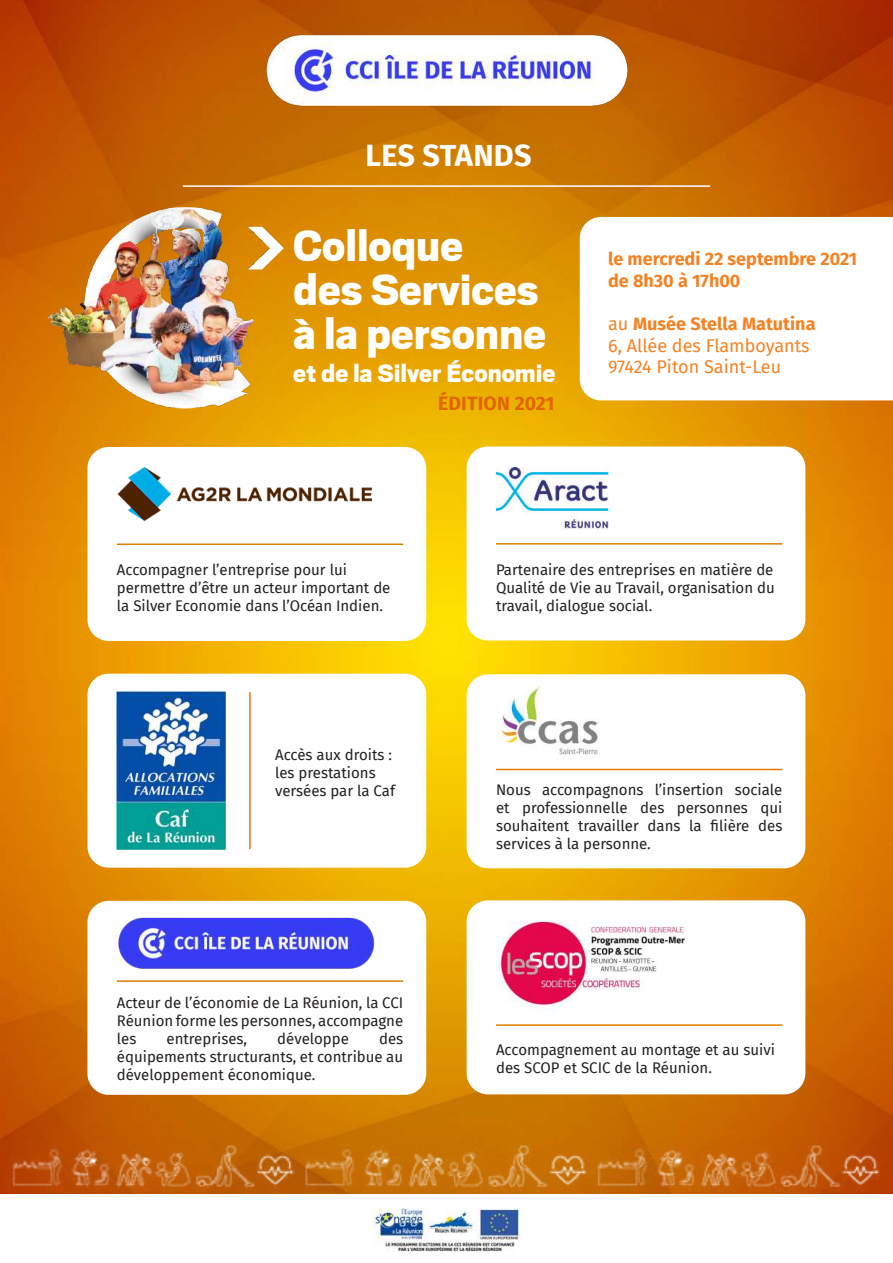
<style>
.page{position:relative;width:893px;height:1263px;background:#fff}
.page>*{position:absolute;margin:0;border:0;box-sizing:border-box;transform-origin:0 0}
.t1{font:900 48.6px/44.2px "Scout";color:#fff}
.t2{font:700 30.6px "Fira Sans";letter-spacing:.01em;color:#fff}
.t3{font:900 27.9px "Scout";color:#fff}
.t4{font:700 19.35px "Fira Sans";letter-spacing:.01em;color:#e16600}
.t5{font:18px/21.6px "Fira Sans";color:#f58222}
.t6{font:700 18px/21.6px "Fira Sans";color:#f58222}
.t7{font:15px/18px "Fira Sans";color:#231f20;text-align:justify}
.s1{font-weight:700}
</style>
<div class="page">
<img style="left:0;top:0;width:893px;height:1194px">
<img style="left:263px;top:32px;width:366px;height:77px">
<img style="left:372px;top:1208px;width:149px;height:44px">
<img style="left:33px;top:192px;width:161px;height:243px">
<img style="left:4px;top:1133px;width:885px;height:61px">
<div style="left:194px;top:168px;width:418px;height:276px;background:#e17c00;opacity:.75"></div>
<img style="left:239px;top:217px;width:55px;height:63px">
<hr style="left:183px;top:185px;width:527px;height:2px;background:#fff">
<div style="left:87px;top:447px;width:339px;height:194px;background:#fff;border-radius:21px"></div>
<svg style="left:580px;top:217px;width:313px;height:183px"></svg>
<img style="left:117px;top:467px;width:255px;height:54px">
<hr style="left:117px;top:543px;width:286px;height:2px;background:#e17c00">
<div style="left:467px;top:446px;width:338px;height:194px;background:#fff;border-radius:21px"></div>
<img style="left:496px;top:467px;width:112px;height:62px">
<hr style="left:496px;top:543px;width:286px;height:2px;background:#e17c00">
<div style="left:87px;top:674px;width:339px;height:194px;background:#fff;border-radius:21px"></div>
<img style="left:117px;top:692px;width:109px;height:157px">
<hr style="left:249px;top:692px;width:2px;height:157px;background:#e17c00">
<div style="left:467px;top:674px;width:338px;height:194px;background:#fff;border-radius:21px"></div>
<img style="left:496px;top:684px;width:103px;height:71px">
<hr style="left:496px;top:769px;width:286px;height:1px;background:#e17c00">
<div style="left:87px;top:901px;width:339px;height:194px;background:#fff;border-radius:21px"></div>
<img style="left:118px;top:917px;width:257px;height:52px">
<hr style="left:117px;top:980px;width:286px;height:2px;background:#e17c00">
<div style="left:467px;top:900px;width:338px;height:194px;background:#fff;border-radius:21px"></div>
<img style="left:496px;top:920px;width:189px;height:93px">
<hr style="left:496px;top:1024px;width:286px;height:2px;background:#e17c00">
<h2 class="t2" style="left:365px;top:130px;width:168px">LES STANDS</h2>
<h1 class="t1" style="left:293px;top:221px;width:254px">Colloque<br>des Services à la personne</h1>
<h3 class="t3" style="left:293px;top:355px;width:264px">et de la Silver Économie</h3>
<p class="t4" style="left:438px;top:387px;width:118px">ÉDITION 2021</p>
<p class="t6" style="left:608px;top:247px;width:251px">le mercredi 22 septembre 2021 de 8h30 à 17h00</p>
<p class="t5" style="left:608px;top:313px;width:209px">au <span class="s1">Musée Stella Matutina<br></span>6, Allée des Flamboyants<br>97424 Piton Saint-Leu</p>
<p class="t7" style="left:117px;top:561px;width:275px;text-align:left">Accompagner l’entreprise pour lui permettre d’être un acteur important de la Silver Economie dans l’Océan Indien.</p>
<p class="t7" style="left:496px;top:560px;width:280px">Partenaire des entreprises en matière de Qualité de Vie au Travail, organisation du travail, dialogue social.</p>
<p class="t7" style="left:275px;top:745px;width:121px;text-align:left">Accès aux droits : les prestations versées par la Caf</p>
<p class="t7" style="left:117px;top:993px;width:288px">Acteur de l’économie de La Réunion, la CCI Réunion forme les personnes, accompagne les</p>
<p class="t7" style="left:167px;top:1029px;width:82px">entreprises,</p>
<p class="t7" style="left:277px;top:1029px;width:73px">développe</p>
<p class="t7" style="left:117px;top:1029px;width:288px;text-indent:262px">des équipements structurants, et contribue au développement économique.</p>
<p class="t7" style="left:496px;top:780px;width:288px">Nous accompagnons l’insertion sociale et professionnelle des personnes qui souhaitent travailler dans la filière des services à la personne.</p>
<p class="t7" style="left:496px;top:1040px;width:280px">Accompagnement au montage et au suivi des SCOP et SCIC de la Réunion.</p>
</div>
